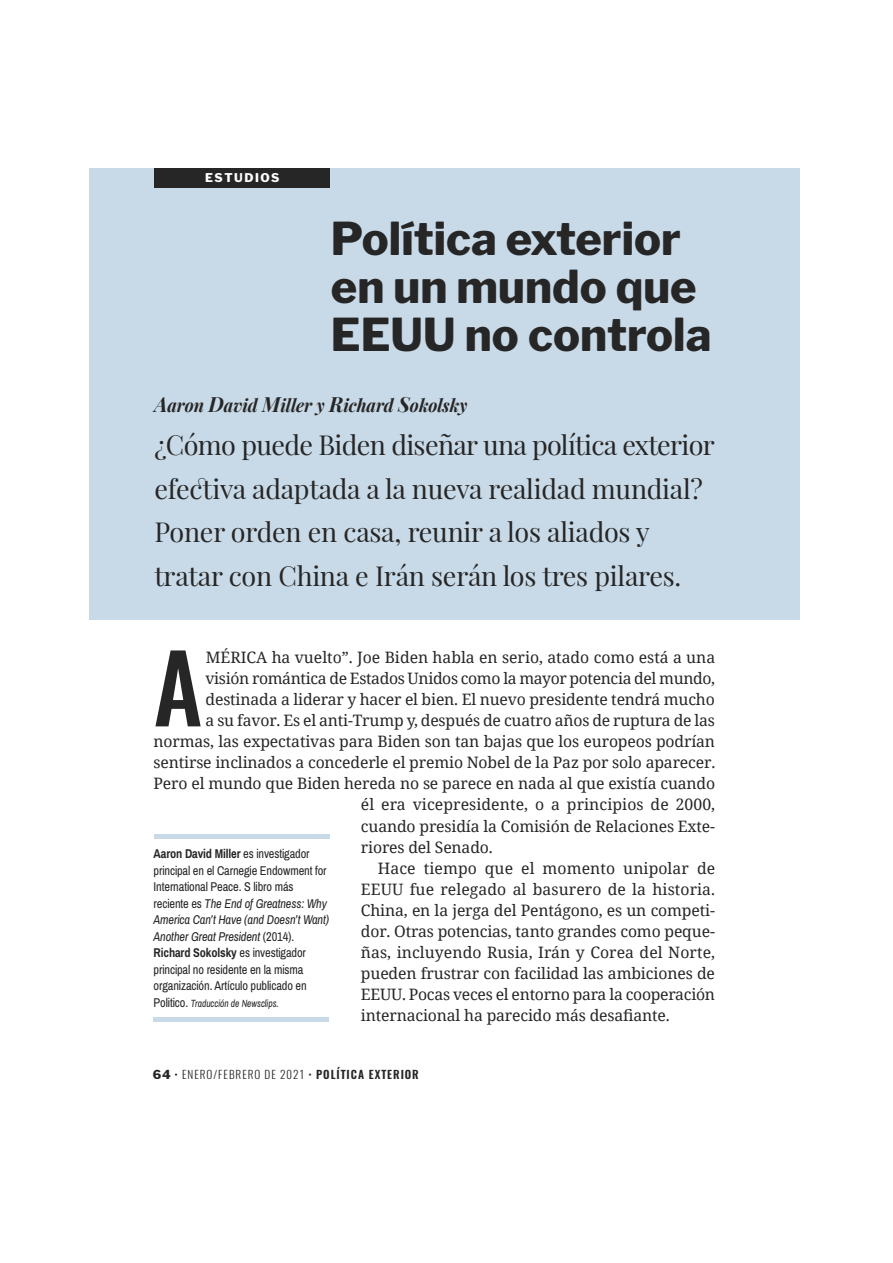
<style>
.page{position:relative;width:893px;height:1263px;background:#fff}
.page>*{position:absolute;margin:0;border:0;box-sizing:border-box;transform-origin:0 0}
.t1{font:500 93.75px "Oswald";color:#272627}
.t2{font:800 45px/48px "Libre Franklin";color:#272627}
.t3{font:27px/43.5px "Playfair Display";letter-spacing:-.01em;color:#272627}
.t4{font:italic 700 18px "Playfair Display";color:#272627;scale:.95 1}
.t5{font:15.75px "Noto Serif";letter-spacing:-.01em;color:#272627}
.t6{font:12.75px/16.5px "Archivo Narrow";letter-spacing:-.01em;color:#272627}
.t7{font:800 12px "Libre Franklin";letter-spacing:.125em;color:#fff}
.t8{font:300 11.25px "Oswald";letter-spacing:.085em;color:#272627}
.t9{font:italic 10.5px "Archivo Narrow";color:#272627;scale:.9 1}
.s1{font-size:21px}
.s2{font-weight:700}
.s3{font-style:italic}
.s4{font-style:normal;font-size:12.75px}
.s5{font-family:"Libre Franklin";font-weight:800;font-size:12.3px}
.s6{font-weight:600}
</style>
<div class="page">
<div style="left:89px;top:169px;width:710px;height:451px;background:#c8dae7"></div>
<div style="left:154px;top:169px;width:176px;height:19px;background:#272627"></div>
<div style="left:153px;top:1017px;width:175px;height:5px;background:#c8dae7"></div>
<hr style="left:154px;top:834px;width:175px;height:4px;background:#c8dae7">
<p class="t7" style="left:205px;top:171px;width:76px">ESTUDIOS</p>
<h2 class="t2" style="left:331px;top:214px;width:382px">Política exterior en un mundo que<br>EEUU no controla</h2>
<p class="t4" style="left:154px;top:392px;width:331px"><span class="s1">A</span>aron <span class="s1">D</span>avid <span class="s1">M</span>iller y <span class="s1">R</span>ichard <span class="s1">S</span>okolsky</p>
<h3 class="t3" style="left:154px;top:422px;width:562px">¿Cómo puede Biden diseñar una política exterior efectiva adaptada a la nueva realidad mundial?<br>Poner orden en casa, reunir a los aliados y tratar con China e Irán serán los tres pilares.</h3>
<h1 class="t1" style="left:153px;top:615px;width:50px">A</h1>
<p class="t5" style="left:206px;top:646px;width:511px">MÉRICA ha vuelto”. Joe Biden habla en serio, atado como está a una</p>
<p class="t5" style="left:205px;top:667px;width:511px">visión romántica de Estados Unidos como la mayor potencia del mundo,</p>
<p class="t5" style="left:205px;top:689px;width:511px">destinada a liderar y hacer el bien. El nuevo presidente tendrá mucho</p>
<p class="t5" style="left:205px;top:710px;width:511px">a su favor. Es el anti-Trump y, después de cuatro años de ruptura de las</p>
<p class="t5" style="left:153px;top:731px;width:563px">normas, las expectativas para Biden son tan bajas que los europeos podrían</p>
<p class="t5" style="left:153px;top:752px;width:563px">sentirse inclinados a concederle el premio Nobel de la Paz por solo aparecer.</p>
<p class="t5" style="left:153px;top:773px;width:563px">Pero el mundo que Biden hereda no se parece en nada al que existía cuando</p>
<p class="t5" style="left:361px;top:794px;width:356px">él era vicepresidente, o a principios de 2000,</p>
<p class="t5" style="left:361px;top:815px;width:355px">cuando presidía la Comisión de Relaciones Exte-</p>
<p class="t5" style="left:361px;top:836px;width:133px">riores del Senado.</p>
<p class="t5" style="left:378px;top:857px;width:339px">Hace tiempo que el momento unipolar de</p>
<p class="t5" style="left:361px;top:878px;width:356px">EEUU fue relegado al basurero de la historia.</p>
<p class="t5" style="left:361px;top:899px;width:355px">China, en la jerga del Pentágono, es un competi-</p>
<p class="t5" style="left:361px;top:920px;width:355px">dor. Otras potencias, tanto grandes como peque-</p>
<p class="t5" style="left:361px;top:941px;width:356px">ñas, incluyendo Rusia, Irán y Corea del Norte,</p>
<p class="t5" style="left:361px;top:962px;width:355px">pueden frustrar con facilidad las ambiciones de</p>
<p class="t5" style="left:361px;top:983px;width:356px">EEUU. Pocas veces el entorno para la cooperación</p>
<p class="t5" style="left:361px;top:1004px;width:310px">internacional ha parecido más desafiante.</p>
<p class="t6" style="left:154px;top:845px;width:177px"><span class="s2">Aaron David Miller</span> es investigador principal en el Carnegie Endowment for International Peace. S libro más reciente es <span class="s3">The End of Greatness: Why America Can’t Have (and Doesn’t Want)<br>Another Great President</span> (2014).<br><span class="s2">Richard Sokolsky</span> es investigador principal no residente en la misma organización. Artículo publicado en</p>
<p class="t9" style="left:154px;top:997px;width:140px"><span class="s4">Politico.</span> Traducción de Newsclips.</p>
<p class="t8" style="left:153px;top:1066px;width:267px"><span class="s5">64</span> • ENERO/FEBRERO DE 2021 • <span class="s6">POLÍTICA EXTERIOR</span></p>
</div>
